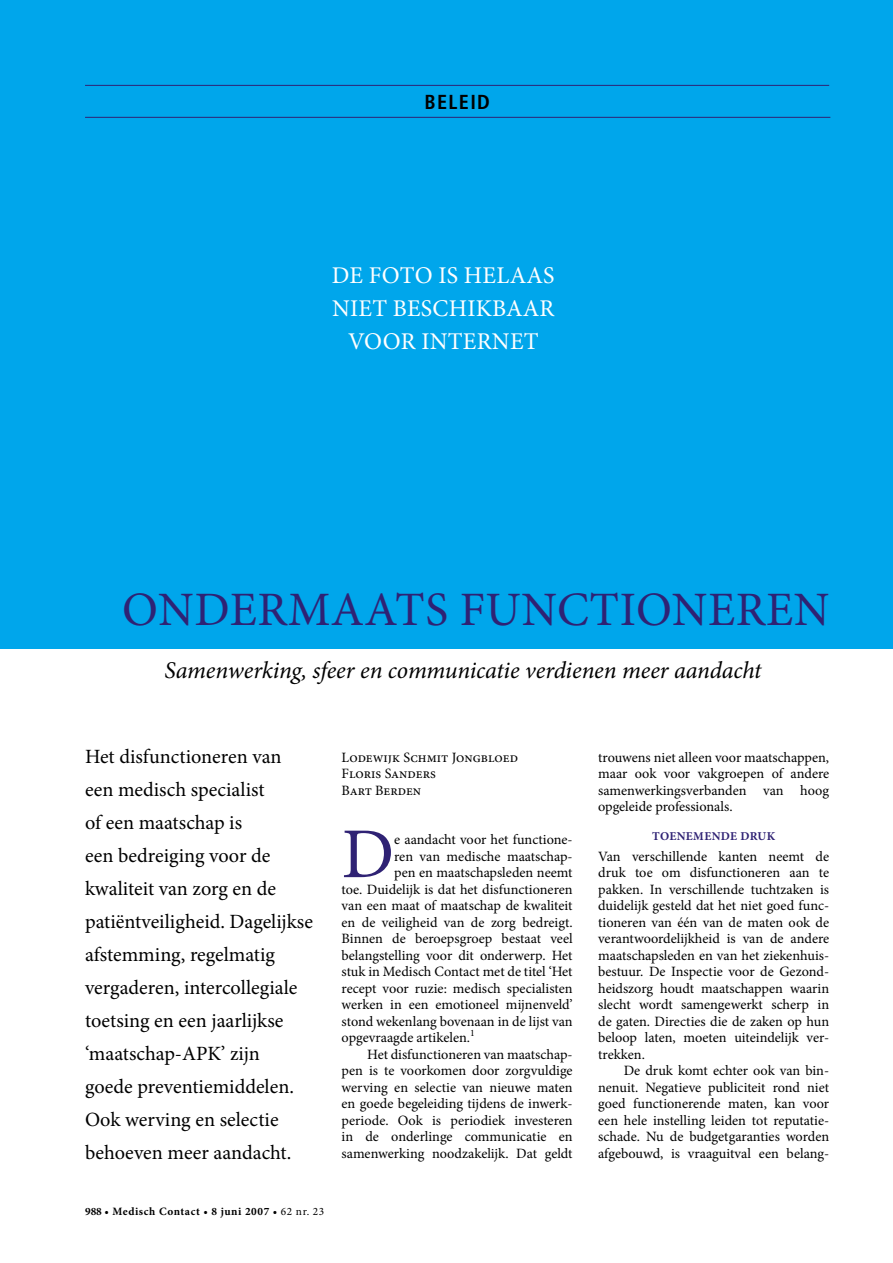
<style>
.page{position:relative;width:893px;height:1263px;background:#fff}
.page>*{position:absolute;margin:0;border:0;box-sizing:border-box;transform-origin:0 0}
.t1{font:71.55px "Minion Pro";color:#2f2274}
.t2{font:48px "Minion Pro";letter-spacing:.105em;color:#2f2274}
.t3{font:italic 24px "Minion Pro";letter-spacing:-.005em;color:#000}
.t4{font:24px/33px "Minion Pro";letter-spacing:.105em;color:#fff}
.t5{font:20.25px/33px "Minion Pro";color:#000}
.t6{font:700 condensed 20.25px "Frutiger";letter-spacing:.065em;color:#000}
.t7{font:14.25px/16.5px "Minion Pro";color:#000;text-align:justify}
.t8{font:700 12px "Minion Pro";letter-spacing:.03em;color:#2f2274}
.t9{font:700 11.25px "Minion Pro";letter-spacing:.05em;color:#000}
.s1{font-weight:400}
</style>
<div class="page">
<div style="left:0;top:0;width:893px;height:649px;background:#00a6eb"></div>
<hr style="left:85px;top:117px;width:745px;height:1px;background:#2f2274">
<hr style="left:85px;top:85px;width:744px;height:1px;background:#2f2274">
<h3 class="t6" style="left:424px;top:90px;width:67px">beleid</h3>
<h3 class="t4" style="left:332px;top:259px;width:180px">De foto is helaas niet beschikbaa</h3>
<h3 class="t4" style="left:540px;top:292px;width:14px">r</h3>
<h3 class="t4" style="left:348px;top:325px;width:19px">voo</h3>
<h3 class="t4" style="left:401px;top:325px;width:139px">r internet</h3>
<h2 class="t2" style="left:122px;top:577px;width:203px">Ondermaa</h2>
<h2 class="t2" style="left:395px;top:577px;width:254px">ts function</h2>
<h2 class="t2" style="left:708px;top:577px;width:115px">eren</h2>
<h3 class="t3" style="left:164px;top:654px;width:598px">Samenwerking, sfeer en communicatie verdienen meer aandacht</h3>
<p class="t5" style="left:85px;top:740px;width:229px">Het disfunctioneren van een medisch specialist<br>of een maatschap is<br>een bedreiging voor de kwaliteit van zorg en de patiëntveiligheid. Dagelijkse afstemming, regelmatig vergaderen, intercollegiale toetsing en een jaarlijkse ‘maatschap-APK’ zijn<br>goede preventiemiddelen.<br>Ook werving en selectie behoeven meer aandacht.</p>
<p class="t7" style="left:342px;top:749px;width:178px;text-align:left">Lodewijk Schmit Jongbloed<br>Floris Sanders<br>Bart Berden</p>
<h1 class="t1" style="left:342px;top:806px;width:54px">D</h1>
<p class="t7" style="left:394px;top:831px;width:180px">e aandacht voor het functione-</p>
<p class="t7" style="left:394px;top:848px;width:180px">ren van medische maatschap-</p>
<p class="t7" style="left:394px;top:864px;width:180px">pen en maatschapsleden neemt</p>
<p class="t7" style="left:342px;top:881px;width:233px">toe. Duidelijk is dat het disfunctioneren</p>
<p class="t7" style="left:342px;top:897px;width:232px">van een maat of maatschap de kwaliteit</p>
<p class="t7" style="left:342px;top:914px;width:233px">en de veiligheid van de zorg bedreigt.</p>
<p class="t7" style="left:342px;top:930px;width:233px">Binnen de beroepsgroep bestaat veel</p>
<p class="t7" style="left:342px;top:947px;width:233px">belangstelling voor dit onderwerp. Het</p>
<p class="t7" style="left:342px;top:963px;width:233px">stuk in Medisch Contact met de titel ‘Het</p>
<p class="t7" style="left:342px;top:980px;width:233px">recept voor ruzie: medisch specialisten</p>
<p class="t7" style="left:342px;top:996px;width:233px">werken in een emotioneel mijnenveld’</p>
<p class="t7" style="left:342px;top:1013px;width:233px">stond wekenlang bovenaan in de lijst van</p>
<p class="t7" style="left:342px;top:1029px;width:135px">opgevraagde artikelen.<sup>1</sup></p>
<p class="t7" style="left:367px;top:1046px;width:207px">Het disfunctioneren van maatschap-</p>
<p class="t7" style="left:342px;top:1062px;width:233px">pen is te voorkomen door zorgvuldige</p>
<p class="t7" style="left:342px;top:1079px;width:232px">werving en selectie van nieuwe maten</p>
<p class="t7" style="left:342px;top:1095px;width:231px">en goede begeleiding tijdens de inwerk-</p>
<p class="t7" style="left:342px;top:1112px;width:233px">periode. Ook is periodiek investeren</p>
<p class="t7" style="left:342px;top:1128px;width:233px">in de onderlinge communicatie en</p>
<p class="t7" style="left:342px;top:1145px;width:233px">samenwerking noodzakelijk. Dat geldt</p>
<p class="t9" style="left:85px;top:1203px;width:241px">988 • MEDISCH CONTACT • 8 JUNI 2007 • <span class="s1">62 nr. 23</span></p>
<p class="t7" style="left:598px;top:749px;width:233px">trouwens niet alleen voor maatschappen, maar ook voor vakgroepen of andere samenwerkingsverbanden van hoog opgeleide professionals.</p>
<p class="t8" style="left:652px;top:827px;width:124px">TOENEMENDE DRUK</p>
<p class="t7" style="left:598px;top:848px;width:233px">Van verschillende kanten neemt de druk toe om disfunctioneren aan te pakken. In verschillende tuchtzaken is duidelijk gesteld dat het niet goed func&shy;tioneren van één van de maten ook de verantwoordelijkheid is van de andere maatschapsleden en van het ziekenhuis&shy;bestuur. De Inspectie voor de Gezond&shy;heidszorg houdt maatschappen waarin slecht wordt samengewerkt scherp in de gaten. Directies die de zaken op hun beloop laten, moeten uiteindelijk ver&shy;trekken.</p>
<p class="t7" style="left:598px;top:1062px;width:233px;text-indent:26px">De druk komt echter ook van bin&shy;nenuit. Negatieve publiciteit rond niet goed functionerende maten, kan voor een hele instelling leiden tot reputatie&shy;schade. Nu de budgetgaranties worden afgebouwd, is vraaguitval een belang-</p>
</div>
